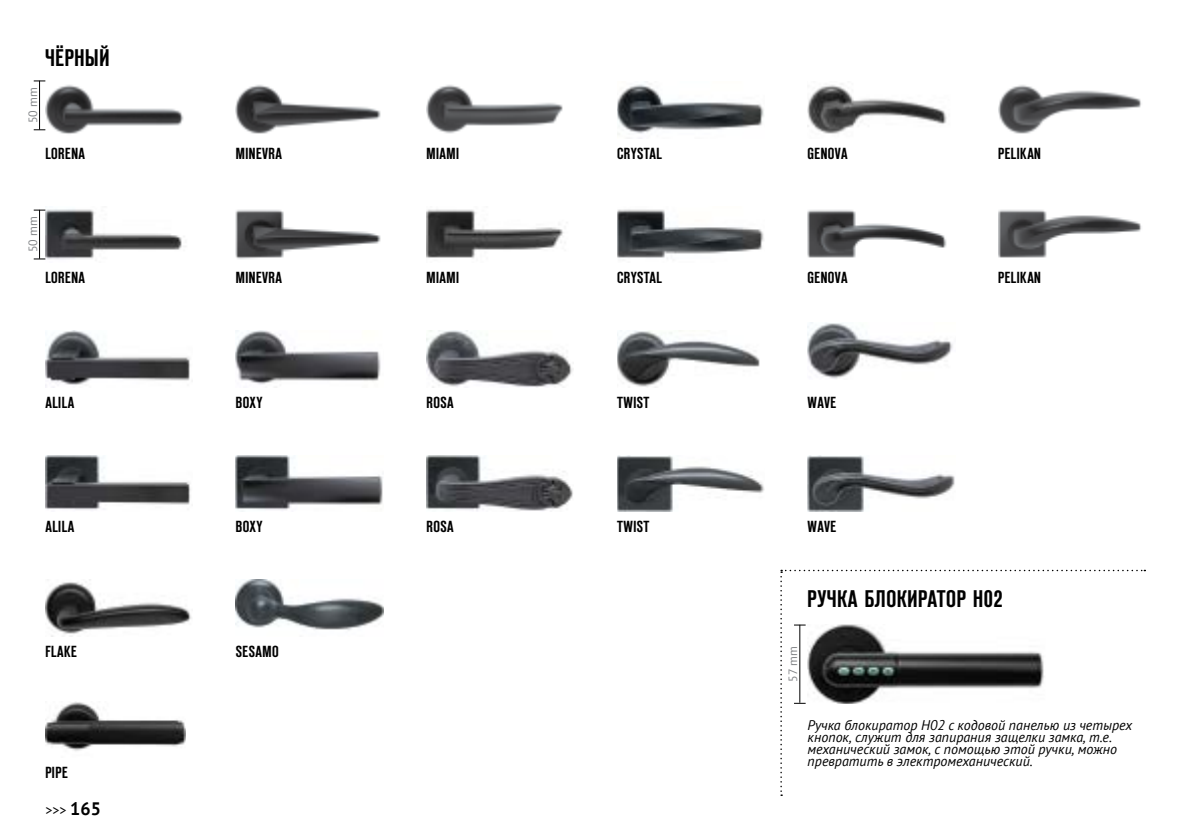
<style>
.page{position:relative;width:1191px;height:840px;background:#fff}
.page>*{position:absolute;margin:0;border:0;box-sizing:border-box;transform-origin:0 0}
.t1{font:24px "Reforma Grotesk Demi C";letter-spacing:.03em;color:#000}
.t2{font:16px "Reforma Grotesk Demi C";letter-spacing:.03em;color:#000}
.t3{font:italic 14px/12px "PT Sans";color:#000}
.t4{font:14px "PT Sans";color:#000}
.t5{font:12px "PT Sans";color:#808285}
.s1{font-weight:700;font-size:18px}
</style>
<div class="page">
<img style="left:236px;top:579px;width:147px;height:52px">
<img style="left:45px;top:455px;width:146px;height:55px">
<img style="left:45px;top:330px;width:145px;height:57px">
<img style="left:617px;top:455px;width:147px;height:56px">
<img style="left:617px;top:330px;width:143px;height:57px">
<img style="left:807px;top:455px;width:148px;height:56px">
<img style="left:807px;top:322px;width:146px;height:57px">
<img style="left:236px;top:455px;width:147px;height:56px">
<img style="left:236px;top:330px;width:145px;height:55px">
<img style="left:426px;top:455px;width:147px;height:56px">
<img style="left:426px;top:330px;width:147px;height:57px">
<img style="left:617px;top:84px;width:147px;height:51px">
<img style="left:807px;top:85px;width:140px;height:49px">
<img style="left:45px;top:84px;width:139px;height:50px">
<img style="left:236px;top:84px;width:145px;height:50px">
<img style="left:426px;top:85px;width:137px;height:49px">
<img style="left:998px;top:85px;width:143px;height:49px">
<img style="left:617px;top:209px;width:147px;height:50px">
<img style="left:807px;top:209px;width:140px;height:49px">
<img style="left:45px;top:209px;width:137px;height:51px">
<img style="left:236px;top:209px;width:145px;height:50px">
<img style="left:426px;top:209px;width:138px;height:49px">
<img style="left:998px;top:209px;width:143px;height:49px">
<img style="left:45px;top:702px;width:141px;height:49px">
<img style="left:45px;top:579px;width:147px;height:57px">
<hr style="left:39px;top:81px;width:1px;height:48px;background:#000">
<hr style="left:39px;top:210px;width:1px;height:48px;background:#000">
<svg style="left:780px;top:569px;width:365px;height:226px"></svg>
<h1 class="t1" style="left:45px;top:44px;width:65px">ЧЁРНЫЙ</h1>
<p class="t5" style="left:25px;top:123px;width:37px;rotate:-90deg">50 mm</p>
<p class="t2" style="left:45px;top:144px;width:41px">LORENA</p>
<p class="t5" style="left:25px;top:252px;width:37px;rotate:-90deg">50 mm</p>
<p class="t2" style="left:45px;top:269px;width:41px">LORENA</p>
<p class="t2" style="left:45px;top:393px;width:30px">ALILA</p>
<p class="t2" style="left:45px;top:518px;width:30px">ALILA</p>
<p class="t2" style="left:45px;top:642px;width:33px">FLAKE</p>
<p class="t2" style="left:45px;top:763px;width:24px">PIPE</p>
<p class="t4" style="left:45px;top:800px;width:57px">&gt;&gt;&gt; <span class="s1">165</span></p>
<p class="t2" style="left:236px;top:144px;width:48px">MINEVRA</p>
<p class="t2" style="left:236px;top:269px;width:48px">MINEVRA</p>
<p class="t2" style="left:236px;top:393px;width:28px">BOXY</p>
<p class="t2" style="left:236px;top:518px;width:28px">BOXY</p>
<p class="t2" style="left:236px;top:642px;width:44px">SESAMO</p>
<p class="t2" style="left:426px;top:144px;width:34px">MIAMI</p>
<p class="t2" style="left:426px;top:269px;width:34px">MIAMI</p>
<p class="t2" style="left:426px;top:393px;width:29px">ROSA</p>
<p class="t2" style="left:426px;top:518px;width:29px">ROSA</p>
<p class="t2" style="left:617px;top:144px;width:46px">CRYSTAL</p>
<p class="t2" style="left:807px;top:144px;width:42px">GENOVA</p>
<p class="t2" style="left:998px;top:144px;width:44px">PELIKAN</p>
<p class="t2" style="left:617px;top:269px;width:46px">CRYSTAL</p>
<p class="t2" style="left:807px;top:269px;width:42px">GENOVA</p>
<p class="t2" style="left:998px;top:269px;width:44px">PELIKAN</p>
<p class="t2" style="left:617px;top:393px;width:34px">TWIST</p>
<p class="t2" style="left:807px;top:393px;width:30px">WAVE</p>
<p class="t2" style="left:617px;top:518px;width:34px">TWIST</p>
<p class="t2" style="left:807px;top:518px;width:30px">WAVE</p>
<h1 class="t1" style="left:807px;top:585px;width:196px">РУЧКА БЛОКИРАТОР H02</h1>
<p class="t5" style="left:785px;top:681px;width:37px;rotate:-90deg">57 mm</p>
<p class="t3" style="left:807px;top:718px;width:326px">Ручка блокиратор Н02 с кодовой панелью из четырех кнопок, служит для запирания защелки замка, т.е. механический замок, с помощью этой ручки, можно превратить в электромеханический.</p>
</div>
